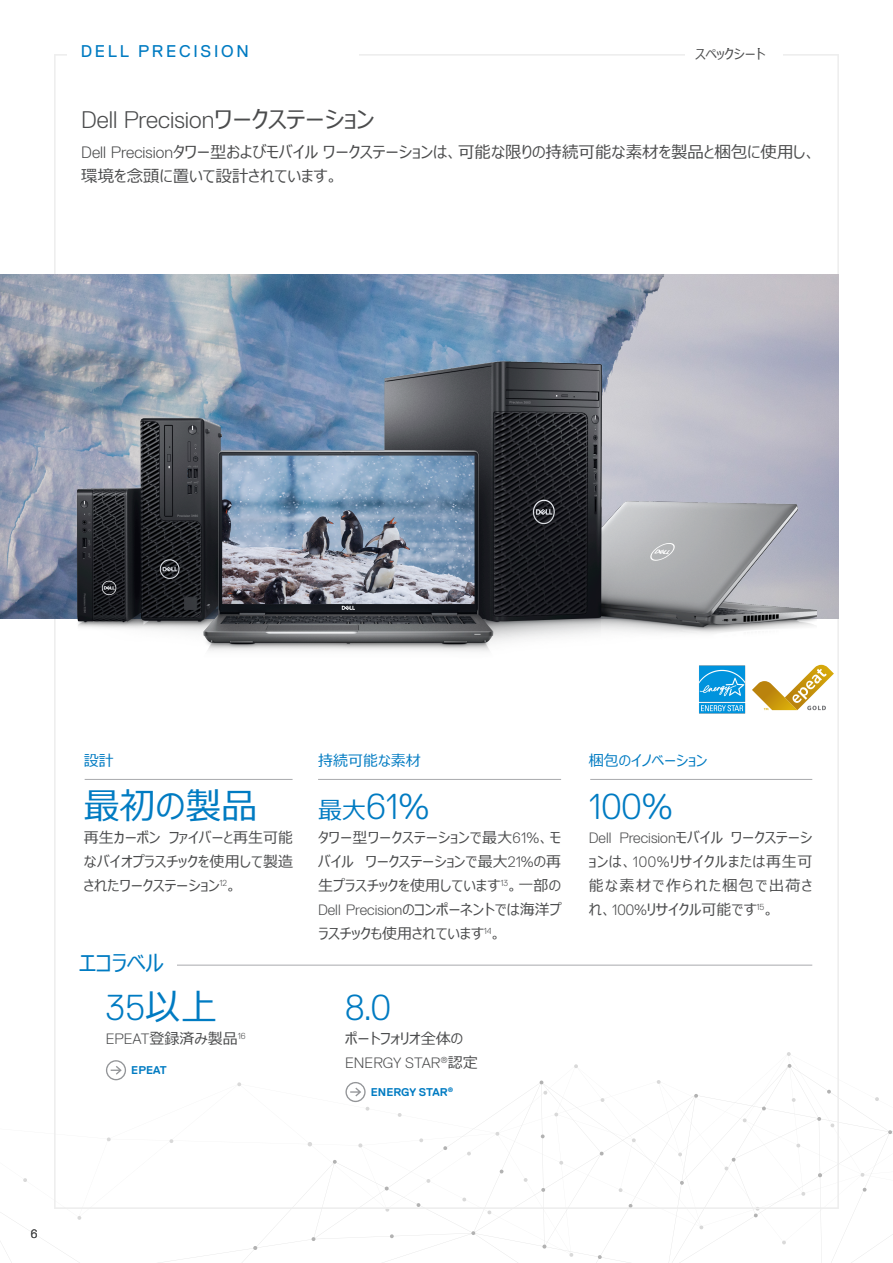
<style>
.page{position:relative;width:893px;height:1263px;background:#fff}
.page>*{position:absolute;margin:0;border:0;box-sizing:border-box;transform-origin:0 0}
.t1{font:300 36px "Dell Replica";color:#007bc2}
.t2{font:36px "Meiryo UI";color:#007bc2}
.t3{font:300 24px "Dell Replica";color:#4b4c4d}
.t4{font:22.5px "Meiryo UI";color:#007bc2}
.t5{font:16.95px "Dell Replica";letter-spacing:.01em;color:#007bc2}
.t6{font:16.5px/24px "Meiryo UI";color:#4b4c4d}
.t7{font:15px/24px "Meiryo UI";color:#4b4c4d;text-align:justify}
.t8{font:15px "Meiryo UI";color:#007bc2}
.t9{font:13.5px "Meiryo UI";color:#4b4c4d}
.t10{font:300 12px "Dell Replica";color:#4b4c4d}
.t11{font:700 11.25px "Dell Replica";color:#007bc2}
.s1{font-family:"Meiryo UI";font-weight:400}
.s2{font-family:"Dell Replica";font-weight:300}
.s3{font-family:"Meiryo UI";font-weight:400;font-size:24px}
</style>
<div class="page">
<svg style="left:0;top:1052px;width:893px;height:211px"></svg>
<svg style="left:762px;top:1106px;width:4px;height:4px"></svg>
<svg style="left:827px;top:1090px;width:4px;height:4px"></svg>
<svg style="left:818px;top:1173px;width:4px;height:4px"></svg>
<svg style="left:817px;top:1117px;width:4px;height:4px"></svg>
<svg style="left:888px;top:1130px;width:4px;height:4px"></svg>
<svg style="left:694px;top:1094px;width:4px;height:4px"></svg>
<svg style="left:787px;top:1064px;width:4px;height:4px"></svg>
<svg style="left:539px;top:1080px;width:4px;height:4px"></svg>
<svg style="left:598px;top:1255px;width:4px;height:4px"></svg>
<svg style="left:541px;top:1188px;width:4px;height:4px"></svg>
<svg style="left:385px;top:1186px;width:4px;height:4px"></svg>
<svg style="left:253px;top:1246px;width:4px;height:4px"></svg>
<svg style="left:542px;top:1244px;width:4px;height:4px"></svg>
<svg style="left:600px;top:1151px;width:4px;height:4px"></svg>
<svg style="left:754px;top:1208px;width:5px;height:9px"></svg>
<svg style="left:311px;top:1237px;width:5px;height:4px"></svg>
<svg style="left:333px;top:1160px;width:4px;height:4px"></svg>
<svg style="left:443px;top:1146px;width:4px;height:4px"></svg>
<svg style="left:471px;top:1231px;width:4px;height:4px"></svg>
<svg style="left:390px;top:1234px;width:4px;height:4px"></svg>
<svg style="left:680px;top:1181px;width:4px;height:4px"></svg>
<svg style="left:724px;top:1158px;width:12px;height:12px"></svg>
<svg style="left:863px;top:1188px;width:4px;height:4px"></svg>
<svg style="left:500px;top:1169px;width:4px;height:4px"></svg>
<svg style="left:541px;top:1134px;width:4px;height:4px"></svg>
<svg style="left:416px;top:1203px;width:5px;height:3px"></svg>
<img style="left:0;top:275px;width:839px;height:344px">
<img style="left:699px;top:688px;width:47px;height:26px">
<img style="left:31px;top:100px;width:785px;height:588px">
<hr style="left:590px;top:779px;width:222px;height:1px;background:#a8a9ad">
<hr style="left:318px;top:779px;width:243px;height:1px;background:#a8a9ad">
<hr style="left:81px;top:965px;width:731px;height:1px;background:#a8a9ad">
<hr style="left:85px;top:779px;width:208px;height:1px;background:#a8a9ad">
<div style="left:79px;top:943px;width:97px;height:41px;background:#fff"></div>
<svg style="left:106px;top:1060px;width:20px;height:20px"></svg>
<svg style="left:345px;top:1082px;width:24px;height:29px"></svg>
<svg style="left:752px;top:665px;width:82px;height:45px"></svg>
<p class="t5" style="left:81px;top:42px;width:137px">DELL PRECISION</p>
<p class="t9" style="left:695px;top:44px;width:72px">スペックシート</p>
<p class="t3" style="left:81px;top:106px;width:295px">Dell Precision<span class="s1">ワークステーション</span></p>
<p class="t6" style="left:81px;top:141px;width:737px"><span class="s2">Dell Precision</span>タワー型およびモバイルワークステーションは、可能な限りの持続可能な素材を製品と梱包に使用し、環境を念頭に置いて設計されています。</p>
<p class="t8" style="left:84px;top:750px;width:32px">設計</p>
<p class="t2" style="left:84px;top:780px;width:175px">最初の製品</p>
<p class="t7" style="left:84px;top:826px;width:211px">再生カーボンファイバーと再生可能なバイオプラスチックを使用して製造されたワークステーション<sup>12</sup>。</p>
<p class="t4" style="left:79px;top:948px;width:86px">エコラベル</p>
<p class="t1" style="left:106px;top:988px;width:113px">35<span class="s1">以上</span></p>
<p class="t7" style="left:106px;top:1027px;width:141px"><span class="s2">EPEAT</span>登録済み製品<sup>16</sup></p>
<p class="t11" style="left:131px;top:1064px;width:37px">EPEAT</p>
<p class="t8" style="left:318px;top:750px;width:104px">持続可能な素材</p>
<p class="t1" style="left:318px;top:786px;width:113px"><span class="s3">最大</span>61%</p>
<p class="t7" style="left:318px;top:826px;width:245px">タワー型ワークステーションで最大<span class="s2">61%</span>、モバイル ワークステーションで最大<span class="s2">21%</span>の再生プラスチックを使用しています<sup>13</sup>。一部の<span class="s2">Dell Precision</span>のコンポーネントでは海洋プラスチックも使用されています<sup>14</sup>。</p>
<p class="t1" style="left:345px;top:988px;width:47px">8.0</p>
<p class="t7" style="left:345px;top:1027px;width:134px">ポートフォリオ全体の<br><span class="s2">ENERGY STAR</span><sup>®</sup>認定</p>
<p class="t11" style="left:371px;top:1086px;width:84px">ENERGY STAR<sup>®</sup></p>
<p class="t8" style="left:589px;top:750px;width:120px">梱包のイノベーション</p>
<p class="t1" style="left:589px;top:786px;width:85px">100%</p>
<p class="t7" style="left:589px;top:826px;width:225px"><span class="s2">Dell Precision</span>モバイルワークステーションは、<span class="s2">100%</span>リサイクルまたは再生可能な素材で作られた梱包で出荷され、<span class="s2">100%</span>リサイクル可能です<sup>15</sup>。</p>
<p class="t10" style="left:31px;top:1227px;width:8px">6</p>
</div>
